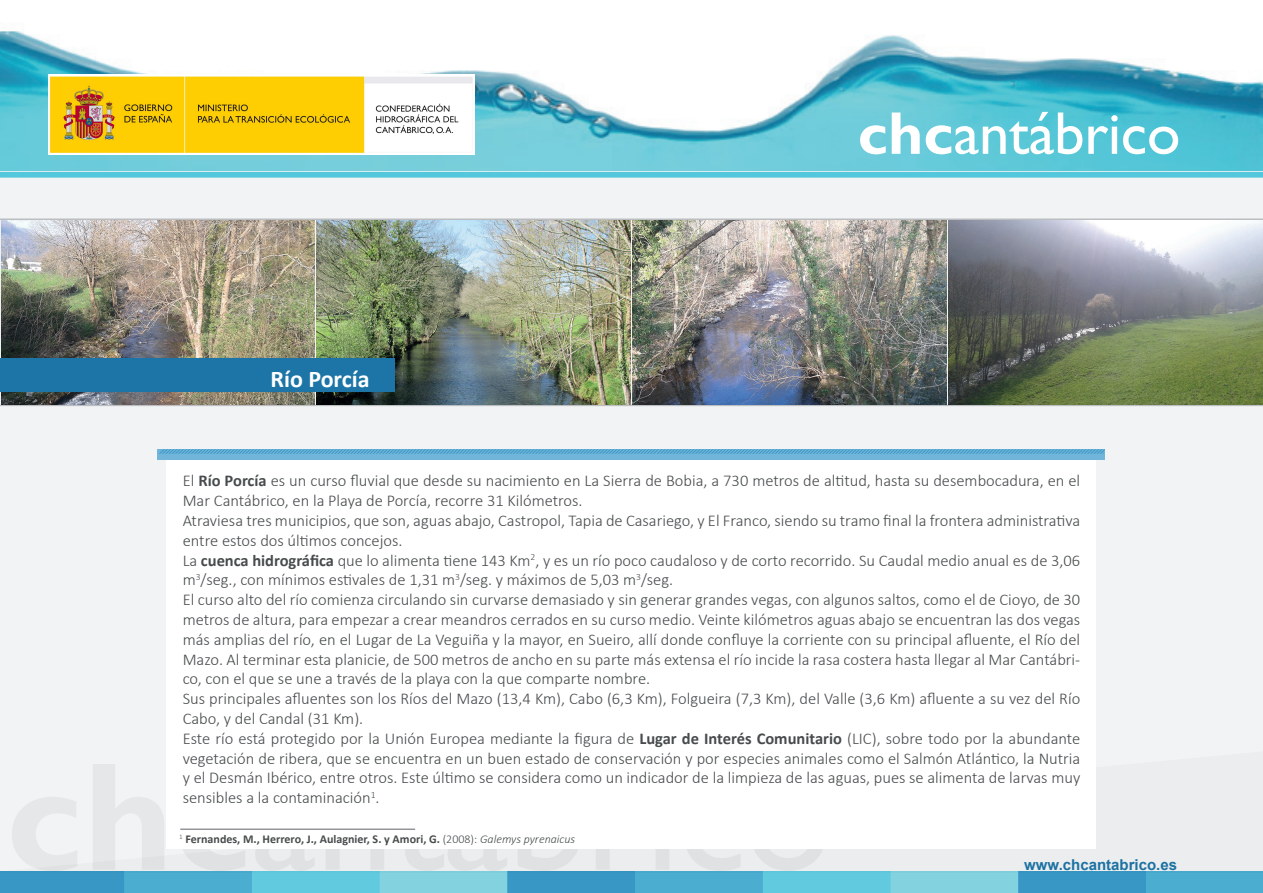
<style>
.page{position:relative;width:1263px;height:893px;background:#f2f3f4}
.page>*{position:absolute;margin:0;border:0;box-sizing:border-box;transform-origin:0 0}
.t1{font:700 24px "Calibri";color:#fff}
.t2{font:300 16.5px/19.8px "Calibri";color:#474b4c}
.t3{font:700 15px "Arial";color:#1d75a7}
.t4{font:700 12px "Calibri";color:#474b4c}
.s1{font-weight:700}
.s2{font-weight:300}
.s3{font-weight:300;font-style:italic}
</style>
<div class="page">
<div style="left:0;top:172px;width:1263px;height:6px;border:2px solid #53c7db"></div>
<img style="left:0;top:0;width:1263px;height:170px">
<svg style="left:860px;top:125px;width:26px;height:29px"></svg>
<svg style="left:892px;top:113px;width:28px;height:41px"></svg>
<svg style="left:926px;top:112px;width:156px;height:42px"></svg>
<svg style="left:1088px;top:115px;width:90px;height:39px"></svg>
<div style="left:124px;top:872px;width:129px;height:21px;background:#4badd0"></div>
<div style="left:252px;top:872px;width:129px;height:21px;background:#62cade"></div>
<div style="left:380px;top:872px;width:129px;height:21px;background:#82d2df"></div>
<div style="left:507px;top:872px;width:129px;height:21px;background:#3997c5"></div>
<div style="left:635px;top:872px;width:129px;height:21px;background:#4badd0"></div>
<div style="left:763px;top:872px;width:129px;height:21px;background:#62cade"></div>
<div style="left:890px;top:872px;width:130px;height:21px;background:#82d2df"></div>
<div style="left:1018px;top:872px;width:129px;height:21px;background:#3997c5"></div>
<div style="left:1146px;top:873px;width:117px;height:20px;background:#4badd0"></div>
<svg style="left:1px;top:873px;width:163px;height:20px"></svg>
<svg style="left:0;top:751px;width:1263px;height:122px"></svg>
<div style="left:167px;top:458px;width:929px;height:391px;background:#fff"></div>
<div style="left:158px;top:449px;width:947px;height:11px;background:#72b5db"></div>
<svg style="left:159px;top:449px;width:946px;height:5px"></svg>
<svg style="left:0;top:218px;width:1263px;height:188px;background:#bfc1c1"></svg>
<img style="left:949px;top:220px;width:313px;height:185px">
<img style="left:633px;top:220px;width:314px;height:185px">
<img style="left:317px;top:220px;width:314px;height:185px">
<img style="left:1px;top:220px;width:314px;height:185px">
<div style="left:0;top:359px;width:394px;height:33px;background:#1d75a7"></div>
<hr style="left:180px;top:828px;width:235px;height:2px;background:#939598">
<img style="left:48px;top:74px;width:426px;height:80px">
<h1 class="t1" style="left:271px;top:364px;width:101px">Río Porcía</h1>
<p class="t2" style="left:183px;top:471px;width:899px">El <span class="s1">Río Porcía</span> es un curso fluvial que desde su nacimiento en La Sierra de Bobia, a 730 metros de altitud, hasta su desembocadura, en el Mar Cantábrico, en la Playa de Porcía, recorre 31 Kilómetros.<br>Atraviesa tres municipios, que son, aguas abajo, Castropol, Tapia de Casariego, y El Franco, siendo su tramo final la frontera administrativa entre estos dos últimos concejos.<br>La <span class="s1">cuenca hidrográfica</span> que lo alimenta tiene 143 Km<sup>2</sup>, y es un río poco caudaloso y de corto recorrido. Su Caudal medio anual es de 3,06 m<sup>3</sup>/seg., con mínimos estivales de 1,31 m<sup>3</sup>/seg. y máximos de 5,03 m<sup>3</sup>/seg.<br>El curso alto del río comienza circulando sin curvarse demasiado y sin generar grandes vegas, con algunos saltos, como el de Cioyo, de 30 metros de altura, para empezar a crear meandros cerrados en su curso medio. Veinte kilómetros aguas abajo se encuentran las dos vegas más amplias del río, en el Lugar de La Veguiña y la mayor, en Sueiro, allí donde confluye la corriente con su principal afluente, el Río del Mazo. Al terminar esta planicie, de 500 metros de ancho en su parte más extensa el río incide la rasa costera hasta llegar al Mar Cantábri&shy;co, con el que se une a través de la playa con la que comparte nombre.<br>Sus principales afluentes son los Ríos del Mazo (13,4 Km), Cabo (6,3 Km), Folgueira (7,3 Km), del Valle (3,6 Km) afluente a su vez del Río Cabo, y del Candal (31 Km).<br>Este río está protegido por la Unión Europea mediante la figura de <span class="s1">Lugar de Interés Comunitario</span> (LIC), sobre todo por la abundante vegetación de ribera, que se encuentra en un buen estado de conservación y por especies animales como el Salmón Atlántico, la Nutria y el Desmán Ibérico, entre otros. Este último se considera como un indicador de la limpieza de las aguas, pues se alimenta de larvas muy sensibles a la contaminación<sup>1</sup>.</p>
<p class="t4" style="left:179px;top:831px;width:397px"><sup>1</sup> Fernandes, M., Herrero, J., Aulagnier, S. y Amori, G. <span class="s2">(2008):</span> <span class="s3">Galemys pyrenaicus</span></p>
<p class="t3" style="left:1024px;top:855px;width:154px">www.chcantabrico.es</p>
</div>
